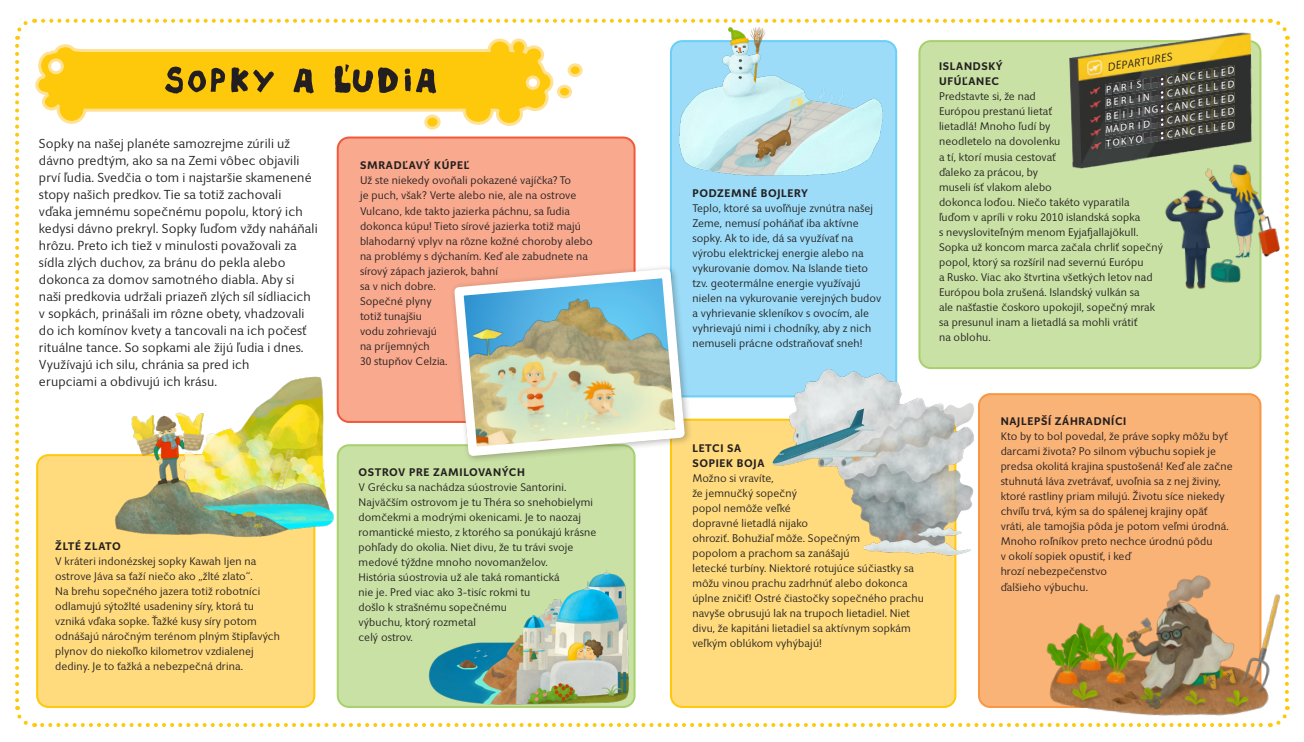
<style>
.page{position:relative;width:1304px;height:742px;background:#fff}
.page>*{position:absolute;margin:0;border:0;box-sizing:border-box;transform-origin:0 0}
.hlavní_text{font:13px/17px "Giacomo Two";letter-spacing:.01em;color:#231f20}
.txt_delsi_regular{font:11px/15px "Giacomo Two";letter-spacing:.01em;color:#231f20}
.nadpis_boxu{font:700 11px/15px "Giacomo Two";letter-spacing:.06em;color:#231f20}
.popisky_mapa_male{font:italic 11px "Giacomo Two";color:#231f20}
.popisky_mapa_male-2{font:10px "Myriad Pro";color:#fff}
.popisky_mapa_male-3{font:10px "Myriad Pro";color:#fff;scale:.89 1}
</style>
<div class="page">
<svg style="left:15px;top:46px;width:20px;height:681px"></svg>
<svg style="left:42px;top:706px;width:1231px;height:21px"></svg>
<svg style="left:1269px;top:18px;width:21px;height:515px"></svg>
<svg style="left:15px;top:18px;width:1247px;height:22px"></svg>
<div style="left:338px;top:137px;width:297px;height:285px;background:#f8a98e;border-radius:11px"></div>
<div style="left:671px;top:41px;width:225px;height:355px;background:#9cdcf8;border-radius:11px"></div>
<div style="left:338px;top:445px;width:297px;height:262px;background:#c9e1a4;border-radius:11px"></div>
<div style="left:671px;top:420px;width:284px;height:287px;background:#ffdb7e;border-radius:11px"></div>
<div style="left:670px;top:419px;width:286px;height:289px;border:2px solid #fec80b;border-radius:11px"></div>
<div style="left:979px;top:394px;width:281px;height:313px;background:#fab377;border-radius:11px"></div>
<div style="left:978px;top:393px;width:283px;height:315px;border:2px solid #f79645;border-radius:11px"></div>
<div style="left:37px;top:455px;width:277px;height:252px;background:#ffdb7e;border-radius:11px"></div>
<div style="left:36px;top:454px;width:279px;height:254px;border:2px solid #fec80b;border-radius:11px"></div>
<div style="left:919px;top:41px;width:341px;height:327px;background:#c9e1a4;border-radius:11px"></div>
<div style="left:918px;top:40px;width:343px;height:329px;border:2px solid #a7d16c;border-radius:11px"></div>
<div style="left:450px;top:264px;width:243px;height:200px;background:#231f20;opacity:.3"></div>
<svg style="left:449px;top:264px;width:241px;height:197px"></svg>
<img style="left:1165px;top:155px;width:125px;height:142px">
<img style="left:113px;top:383px;width:224px;height:167px">
<img style="left:771px;top:357px;width:211px;height:211px">
<img style="left:1041px;top:533px;width:249px;height:193px">
<img style="left:409px;top:561px;width:240px;height:160px">
<img style="left:665px;top:18px;width:241px;height:165px">
<svg style="left:34px;top:37px;width:550px;height:346px"></svg>
<img style="left:1053px;top:27px;width:216px;height:147px">
<svg style="left:165px;top:64px;width:271px;height:30px;background:#b18d12"></svg>
<svg style="left:1105px;top:65px;width:129px;height:84px;background:#49483d"></svg>
<p class="hlavní_text" style="left:39px;top:135px;width:280px">Sopky na našej planéte samozrejme zúrili už dávno predtým, ako sa na Zemi vôbec objavili prví ľudia. Svedčia o tom i najstaršie skamenené stopy našich predkov. Tie sa totiž zachovali<br>vďaka jemnému sopečnému popolu, ktorý ich kedysi dávno prekryl. Sopky ľuďom vždy naháňali hrôzu. Preto ich tiež v minulosti považovali za sídla zlých duchov, za bránu do pekla alebo dokonca za domov samotného diabla. Aby si naši predkovia udržali priazeň zlých síl sídliacich v sopkách, prinášali im rôzne obety, vhadzovali do ich komínov kvety a tancovali na ich počesť rituálne tance. So sopkami ale žijú ľudia i dnes.<br>Využívajú ich silu, chránia sa pred ich<br>erupciami a obdivujú ich krásu.</p>
<p class="nadpis_boxu" style="left:55px;top:539px;width:67px">ŽLTÉ ZLATO</p>
<p class="txt_delsi_regular" style="left:55px;top:554px;width:226px">V kráteri indonézskej sopky Kawah Ijen na ostrove Jáva sa ťaží niečo ako „žlté zlato“.<br>Na brehu sopečného jazera totiž robotníci odlamujú sýtožlté usadeniny síry, ktorá tu vzniká vďaka sopke. Ťažké kusy síry potom odnášajú náročným terénom plným štipľavých plynov do niekoľko kilometrov vzdialenej dediny. Je to ťažká a nebezpečná drina.</p>
<p class="nadpis_boxu" style="left:360px;top:158px;width:111px">SMRADĽAVÝ KÚPEĽ</p>
<p class="txt_delsi_regular" style="left:360px;top:173px;width:234px">Už ste niekedy ovoňali pokazené vajíčka? To<br>je puch, však? Verte alebo nie, ale na ostrove<br>Vulcano, kde takto jazierka páchnu, sa ľudia dokonca kúpu! Tieto sírové jazierka totiž majú blahodarný vplyv na rôzne kožné choroby alebo na problémy s dýchaním. Keď ale zabudnete na sírový zápach jazierok, bahní<br>sa v nich dobre.<br>Sopečné plyny<br>totiž tunajšiu<br>vodu zohrievajú<br>na príjemných<br>30 stupňov Celzia.</p>
<p class="nadpis_boxu" style="left:359px;top:464px;width:168px">OSTROV PRE ZAMILOVANÝCH</p>
<p class="txt_delsi_regular" style="left:359px;top:479px;width:239px">V Grécku sa nachádza súostrovie Santorini.<br>Najväčším ostrovom je tu Théra so snehobielymi domčekmi a modrými okenicami. Je to naozaj romantické miesto, z ktorého sa ponúkajú krásne pohľady do okolia. Niet divu, že tu trávi svoje medové týždne mnoho novomanželov.<br>História súostrovia už ale taká romantická<br>nie je. Pred viac ako 3-tisíc rokmi tu<br>došlo k strašnému sopečnému<br>výbuchu, ktorý rozmetal<br>celý ostrov.</p>
<p class="nadpis_boxu" style="left:692px;top:186px;width:117px">PODZEMNÉ BOJLERY</p>
<p class="txt_delsi_regular" style="left:692px;top:201px;width:190px">Teplo, ktoré sa uvoľňuje zvnútra našej Zeme, nemusí poháňať iba aktívne sopky. Ak to ide, dá sa využívať na výrobu elektrickej energie alebo na vykurovanie domov. Na Islande tieto tzv. geotermálne energie využívajú nielen na vykurovanie verejných budov a vyhrievanie skleníkov s ovocím, ale vyhrievajú nimi i chodníky, aby z nich nemuseli prácne odstraňovať sneh!</p>
<p class="popisky_mapa_male" style="left:1107px;top:61px;width:67px;rotate:-9deg">DEPARTURES</p>
<p class="popisky_mapa_male-2" style="left:1105px;top:83px;width:37px;rotate:-8deg">PAR I S</p>
<p class="popisky_mapa_male-2" style="left:1105px;top:97px;width:46px;rotate:-8deg">BERL IN</p>
<p class="popisky_mapa_male-3" style="left:1104px;top:124px;width:52px;rotate:-8deg">MADR I D</p>
<p class="popisky_mapa_male-2" style="left:1105px;top:137px;width:38px;rotate:-8deg">TOKYO</p>
<p class="nadpis_boxu" style="left:939px;top:59px;width:65px">ISLANDSKÝ<br>UFÚĽANEC</p>
<p class="txt_delsi_regular" style="left:939px;top:89px;width:226px">Predstavte si, že nad<br>Európou prestanú lietať<br>lietadlá! Mnoho ľudí by<br>neodletelo na dovolenku<br>a tí, ktorí musia cestovať<br>ďaleko za prácou, by<br>museli ísť vlakom alebo<br>dokonca loďou. Niečo takéto vyparatila ľuďom v apríli v roku 2010 islandská sopka<br>s nevysloviteľným menom Eyjafjallajökull.<br>Sopka už koncom marca začala chrliť sopečný popol, ktorý sa rozšíril nad severnú Európu<br>a Rusko. Viac ako štvrtina všetkých letov nad Európou bola zrušená. Islandský vulkán sa<br>ale našťastie čoskoro upokojil, sopečný mrak sa presunul inam a lietadlá sa mohli vrátiť<br>na oblohu.</p>
<p class="popisky_mapa_male-2" style="left:1166px;top:74px;width:70px;rotate:-8deg">CANCELLED</p>
<p class="popisky_mapa_male-2" style="left:1166px;top:87px;width:70px;rotate:-8deg">CANCELLED</p>
<p class="popisky_mapa_male-2" style="left:1166px;top:101px;width:70px;rotate:-8deg">CANCELLED</p>
<p class="popisky_mapa_male-2" style="left:1166px;top:114px;width:70px;rotate:-8deg">CANCELLED</p>
<p class="popisky_mapa_male-2" style="left:1166px;top:128px;width:70px;rotate:-8deg">CANCELLED</p>
<p class="nadpis_boxu" style="left:692px;top:441px;width:74px">LETCI SA<br>SOPIEK BOJA</p>
<p class="txt_delsi_regular" style="left:692px;top:471px;width:233px">Možno si vravíte,<br>že jemnučký sopečný<br>popol nemôže veľké<br>dopravné lietadlá nijako<br>ohroziť. Bohužiaľ môže. Sopečným<br>popolom a prachom sa zanášajú<br>letecké turbíny. Niektoré rotujúce súčiastky sa môžu vinou prachu zadrhnúť alebo dokonca úplne zničiť! Ostré čiastočky sopečného prachu navyše obrusujú lak na trupoch lietadiel. Niet divu, že kapitáni lietadiel sa aktívnym sopkám veľkým oblúkom vyhýbajú!</p>
<p class="nadpis_boxu" style="left:1001px;top:414px;width:127px">NAJLEPŠÍ ZÁHRADNÍCI</p>
<p class="txt_delsi_regular" style="left:1001px;top:429px;width:233px">Kto by to bol povedal, že práve sopky môžu byť darcami života? Po silnom výbuchu sopiek je predsa okolitá krajina spustošená! Keď ale začne stuhnutá láva zvetrávať, uvoľnia sa z nej živiny, ktoré rastliny priam milujú. Životu síce niekedy chvíľu trvá, kým sa do spálenej krajiny opäť vráti, ale tamojšia pôda je potom veľmi úrodná.<br>Mnoho roľníkov preto nechce úrodnú pôdu<br>v okolí sopiek opustiť, i keď</p>
<p class="txt_delsi_regular" style="left:1001px;top:564px;width:108px">hrozí nebezpečenstvo ďalšieho výbuchu.</p>
</div>
